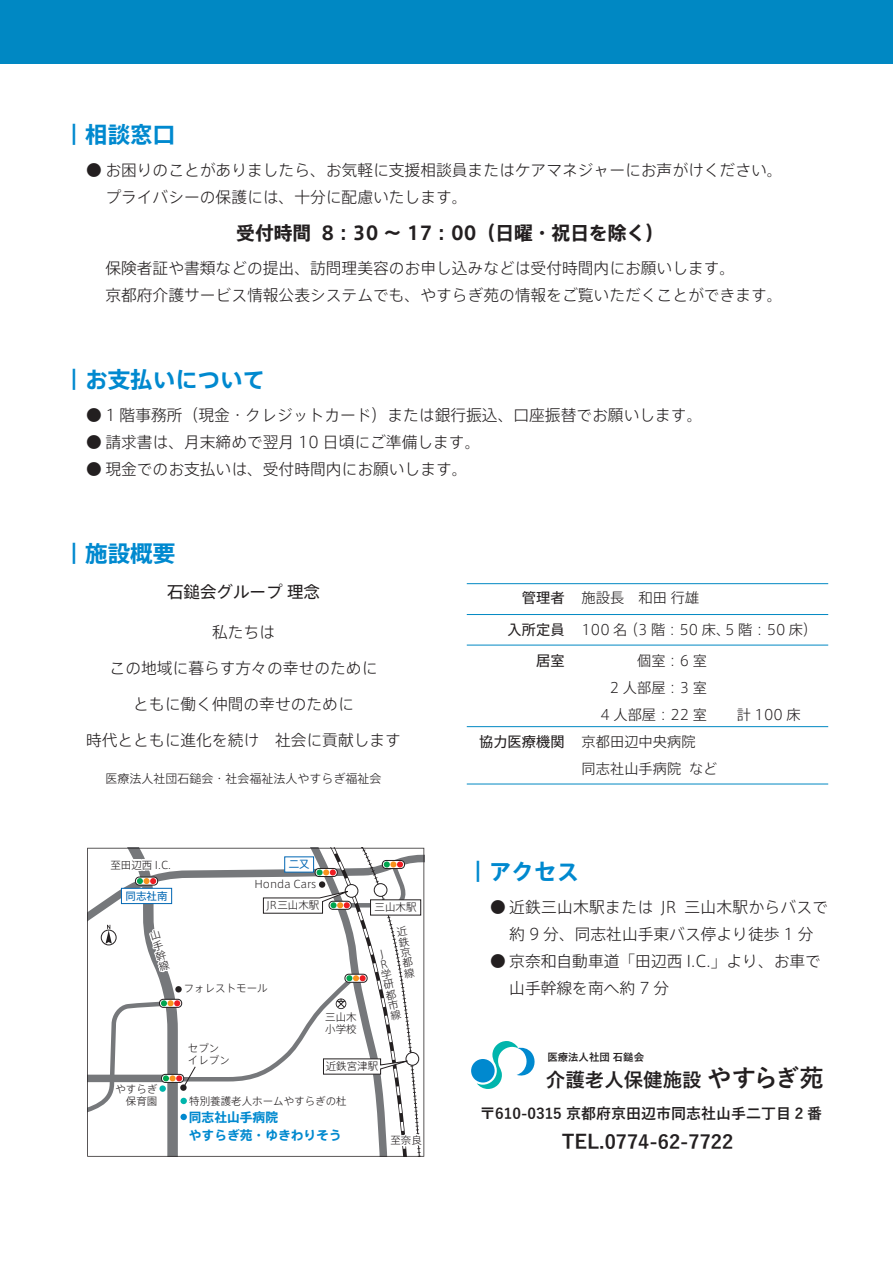
<style>
.page{position:relative;width:893px;height:1263px;background:#fff}
.page>*{position:absolute;margin:0;border:0;box-sizing:border-box;transform-origin:0 0}
.t1{font:700 22.5px "Axis Std";color:#0089cf}
.t2{font:700 19.5px "Yu Gothic";color:#231f20}
.t3{font:700 18.75px "Axis Std";color:#231f20}
.t4{font:16.5px "Axis Std";color:#231f20}
.t5{font:300 15.75px/27px "Axis Std";color:#231f20}
.t6{font:700 15px "Yu Gothic";color:#231f20}
.t7{font:300 14.25px/27px "Axis Std";color:#231f20;text-align:right}
.t8{font:14.25px "Axis Std";color:#231f20}
.t9{font:700 12.75px/18px "Axis Std";color:#0089cf}
.t10{font:300 12px "Axis Std";color:#231f20}
.t11{font:300 10.5px/10.5px "Axis Std";color:#231f20}
.t12{font:700 10.5px "Yu Gothic";color:#231f20}
.t13{font:10.5px "Axis Std";color:#0166b3}
.s1{font-weight:400}
.s2{font-size:24.3px}
</style>
<div class="page">
<div style="left:0;top:0;width:893px;height:64px;background:#0088c3"></div>
<hr style="left:467px;top:784px;width:361px;height:1px;background:#0088c3">
<hr style="left:467px;top:583px;width:361px;height:1px;background:#0088c3">
<hr style="left:467px;top:614px;width:361px;height:1px;background:#0088c3">
<hr style="left:467px;top:645px;width:361px;height:1px;background:#0088c3">
<hr style="left:467px;top:726px;width:361px;height:1px;background:#0088c3">
<svg style="left:87px;top:848px;width:337px;height:309px"></svg>
<div style="left:471px;top:1059px;width:24px;height:23px;background:#0089cf;border-radius:50%"></div>
<svg style="left:477px;top:1041px;width:58px;height:48px"></svg>
<h1 class="t1" style="left:63px;top:117px;width:114px">｜相談窓口</h1>
<p class="t5" style="left:105px;top:156px;width:679px;text-indent:-19px">● お困りのことがありましたら、お気軽に支援相談員またはケアマネジャーにお声がけください。プライバシーの保護には、十分に配慮いたします。</p>
<p class="t3" style="left:236px;top:219px;width:429px">受付時間 8：30 ～ 17：00（日曜・祝日を除く）</p>
<p class="t5" style="left:105px;top:253px;width:679px">保険者証や書類などの提出、訪問理美容のお申し込みなどは受付時間内にお願いします。<br>京都府介護サービス情報公表システムでも、やすらぎ苑の情報をご覧いただくことができます。</p>
<h1 class="t1" style="left:63px;top:362px;width:204px">｜お支払いについて</h1>
<p class="t5" style="left:86px;top:400px;width:618px">● 1 階事務所（現金・クレジットカード）または銀行振込、口座振替でお願いします。</p>
<p class="t5" style="left:86px;top:427px;width:396px">● 請求書は、月末締めで翌月 10 日頃にご準備します。</p>
<p class="t5" style="left:86px;top:454px;width:383px">● 現金でのお支払いは、受付時間内にお願いします。</p>
<h1 class="t1" style="left:63px;top:536px;width:114px">｜施設概要</h1>
<p class="t4" style="left:167px;top:580px;width:154px">石鎚会グループ 理念</p>
<p class="t5" style="left:212px;top:618px;width:64px">私たちは</p>
<p class="t5" style="left:110px;top:654px;width:269px">この地域に暮らす方々の幸せのために</p>
<p class="t5" style="left:133px;top:690px;width:222px">ともに働く仲間の幸せのために</p>
<p class="t5" style="left:86px;top:726px;width:316px">時代とともに進化を続け　社会に貢献します</p>
<p class="t10" style="left:106px;top:770px;width:278px">医療法人社団石鎚会・社会福祉法人やすらぎ福祉会</p>
<p class="t11" style="left:110px;top:859px;width:62px">至田辺西 I.C.</p>
<p class="t13" style="left:126px;top:888px;width:43px">同志社南</p>
<p class="t11" style="left:148px;top:931px;width:7px;text-align:justify;rotate:-17deg">山手幹線</p>
<p class="t11" style="left:115px;top:1083px;width:43px;line-height:12px;text-align:right">やすらぎ保育園</p>
<p class="t13" style="left:289px;top:856px;width:22px">二又</p>
<p class="t11" style="left:254px;top:878px;width:64px">Honda Cars</p>
<p class="t11" style="left:267px;top:900px;width:54px">JR三山木駅</p>
<p class="t11" style="left:184px;top:983px;width:86px">フォレストモール</p>
<p class="t11" style="left:325px;top:1010px;width:33px;line-height:12px">三山木小学校</p>
<p class="t11" style="left:375px;top:901px;width:43px">三山木駅</p>
<p class="t11" style="left:396px;top:927px;width:7px;text-align:justify;rotate:-10deg">近鉄京都線</p>
<p class="t11" style="left:375px;top:949px;width:11px;text-align:center;rotate:-13deg">J<br>R学研都市線</p>
<p class="t11" style="left:188px;top:1042px;width:44px;line-height:12px">セブンイレブン</p>
<p class="t11" style="left:189px;top:1095px;width:159px">特別養護老人ホームやすらぎの杜</p>
<p class="t9" style="left:189px;top:1108px;width:154px">同志社山手病院<br>やすらぎ苑・ゆきわりそう</p>
<p class="t11" style="left:326px;top:1060px;width:54px">近鉄宮津駅</p>
<p class="t11" style="left:390px;top:1134px;width:33px">至奈良</p>
<p class="t7" style="left:522px;top:583px;width:179px"><span class="s1">管理者</span> 施設長　和田 行雄</p>
<p class="t7" style="left:508px;top:615px;width:311px"><span class="s1">入所定員</span> 100 名（3 階：50 床、5 階：50 床）</p>
<p class="t8" style="left:536px;top:650px;width:30px">居室</p>
<p class="t7" style="left:600px;top:646px;width:108px">個室：6 室<br>2 人部屋：3 室<br>4 人部屋：22 室</p>
<p class="t7" style="left:737px;top:700px;width:65px">計 100 床</p>
<p class="t7" style="left:582px;top:727px;width:137px;text-align:left;text-indent:-103px"><span class="s1">協力医療機関</span> 京都田辺中央病院<br>同志社山手病院 など</p>
<h1 class="t1" style="left:467px;top:855px;width:114px">｜アクセス</h1>
<p class="t5" style="left:490px;top:893px;width:340px;text-align:center">● 近鉄三山木駅または JR 三山木駅からバスで約 9 分、同志社山手東バス停より徒歩 1 分</p>
<p class="t5" style="left:509px;top:947px;width:313px;text-indent:-19px">● 京奈和自動車道「田辺西 I.C.」より、お車で山手幹線を南へ約 7 分</p>
<p class="t12" style="left:547px;top:1051px;width:98px">医療法人社団 石鎚会</p>
<p class="t2" style="left:546px;top:1069px;width:279px">介護老人保健施設 <span class="s2">やすらぎ苑</span></p>
<p class="t6" style="left:480px;top:1105px;width:344px">〒610-0315 京都府京田辺市同志社山手二丁目 2 番</p>
<p class="t2" style="left:562px;top:1131px;width:173px">TEL.0774-62-7722</p>
</div>
